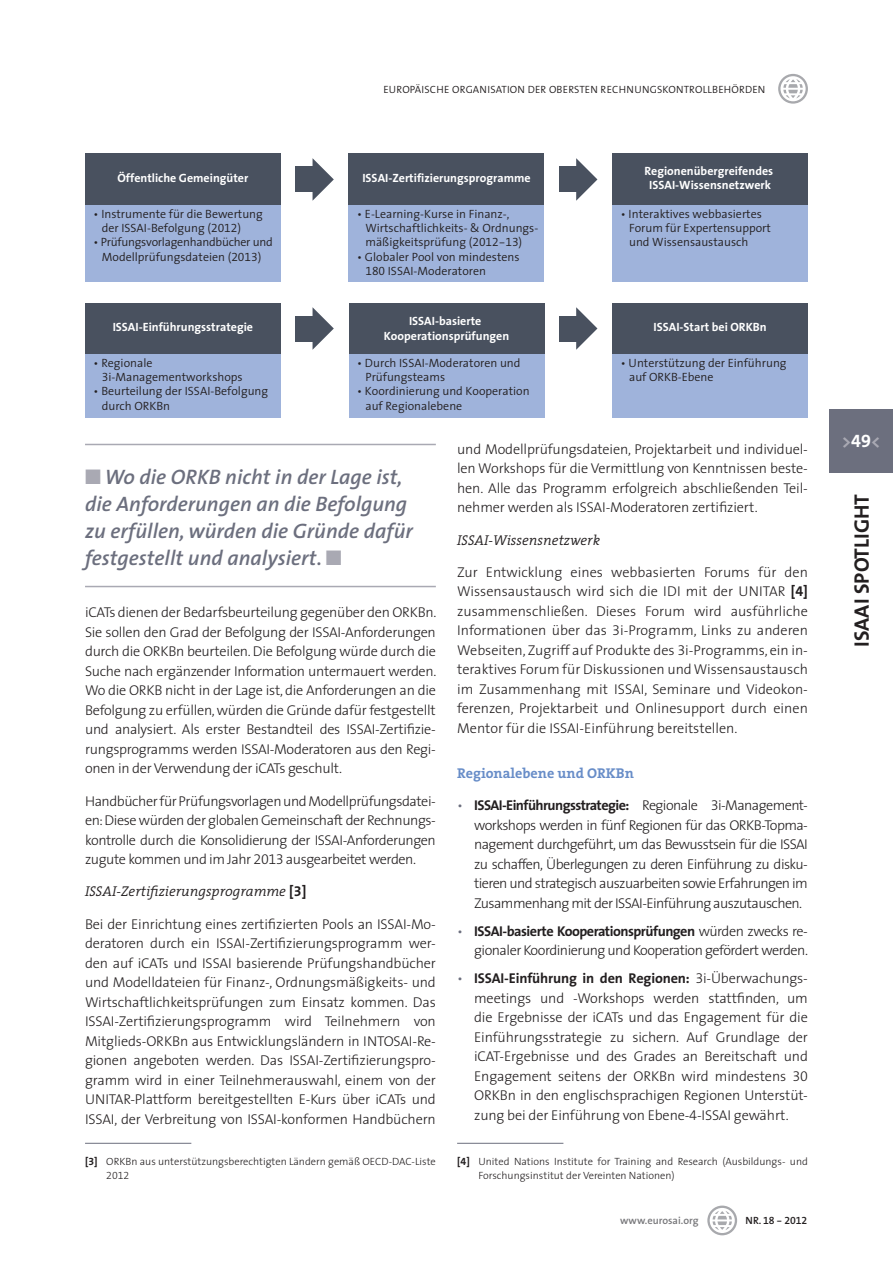
<style>
.page{position:relative;width:893px;height:1263px;background:#fff}
.page>*{position:absolute;margin:0;border:0;box-sizing:border-box;transform-origin:0 0}
.t1{font:italic 600 21px/27px "The Sans";color:#6c6f7e}
.t2{font:700 21px "The Sans";color:#231f20}
.t3{font:700 18px "The Sans";color:#a9a9b3}
.t4{font:300 14.25px/19.5px "The Sans";letter-spacing:-.02em;color:#231f20;text-align:justify}
.t5{font:italic 300 14.25px "The Serif";color:#231f20}
.t6{font:700 14.25px "The Serif";color:#688dc8}
.t7{font:300 12px/14.4px "The Sans";color:#231f20}
.t8{font:700 12px/14.4px "The Sans";color:#fff;text-align:center}
.t9{font:300 12px/14.4px "The Sans";letter-spacing:-.02em;color:#231f20;text-align:center}
.t10{font:300 10.5px/13.5px "The Sans";color:#231f20}
.t11{font:300 10.5px "The Sans";letter-spacing:.02em;color:#231f20}
.t12{font:600 10.5px "The Sans";color:#77777a}
.t13{font:10.5px "The Sans Semi Bold Expert";letter-spacing:-.01em;color:#231f20}
.t14{font:10.5px "The Sans Light Expert";color:#231f20}
.s1{font-family:"The Sans Semi Light Expert";font-weight:400}
.s2{color:#a9a9b3}
.s3{font-family:"The Sans Light Expert";font-weight:400}
.s4{font-family:"The Sans";font-weight:700;font-style:normal}
.s5{font-family:"The Sans Bold Expert";font-weight:400;font-style:normal}
.s6{font-weight:700}
.s7{font-family:"The Sans Bold Expert";font-weight:400}
.s8{color:#6c6f7e}
.s9{font-family:"The Sans";font-weight:600}
.s10{font-family:"The Sans Bold Expert";font-weight:400;color:#fff}
</style>
<div class="page">
<div style="left:829px;top:409px;width:64px;height:64px;background:#6c6f7e"></div>
<svg style="left:778px;top:74px;width:30px;height:30px"></svg>
<svg style="left:707px;top:1205px;width:30px;height:30px"></svg>
<hr style="left:85px;top:1143px;width:106px;height:1px;background:#6c6f7e">
<hr style="left:457px;top:1143px;width:106px;height:1px;background:#6c6f7e">
<div style="left:85px;top:154px;width:196px;height:51px;background:#49515f"></div>
<div style="left:85px;top:205px;width:196px;height:76px;background:#9fb3db"></div>
<div style="left:349px;top:154px;width:195px;height:51px;background:#49515f"></div>
<div style="left:349px;top:205px;width:195px;height:76px;background:#9fb3db"></div>
<div style="left:612px;top:154px;width:196px;height:51px;background:#49515f"></div>
<div style="left:612px;top:205px;width:196px;height:76px;background:#9fb3db"></div>
<div style="left:296px;top:167px;width:21px;height:25px;background:#49515f"></div>
<svg style="left:313px;top:158px;width:21px;height:42px"></svg>
<div style="left:559px;top:167px;width:21px;height:25px;background:#49515f"></div>
<svg style="left:576px;top:158px;width:21px;height:43px"></svg>
<hr style="left:85px;top:444px;width:351px;height:1px;background:#a9a9b3">
<hr style="left:85px;top:586px;width:351px;height:1px;background:#a9a9b3">
<div style="left:85px;top:303px;width:196px;height:51px;background:#49515f"></div>
<div style="left:85px;top:354px;width:196px;height:64px;background:#9fb3db"></div>
<div style="left:349px;top:303px;width:195px;height:51px;background:#49515f"></div>
<div style="left:349px;top:354px;width:195px;height:64px;background:#9fb3db"></div>
<div style="left:612px;top:303px;width:196px;height:51px;background:#49515f"></div>
<div style="left:612px;top:354px;width:196px;height:64px;background:#9fb3db"></div>
<div style="left:296px;top:316px;width:21px;height:25px;background:#49515f"></div>
<svg style="left:313px;top:308px;width:21px;height:41px"></svg>
<div style="left:559px;top:316px;width:21px;height:25px;background:#49515f"></div>
<svg style="left:576px;top:307px;width:21px;height:43px"></svg>
<p class="t8" style="left:117px;top:170px;width:132px">Öffentliche Gemeingüter</p>
<p class="t7" style="left:102px;top:206px;width:163px;text-indent:-8px">• Instrumente für die Bewertung der ISSAI-Befolgung (<span class="s1">2012</span>)</p>
<p class="t9" style="left:94px;top:235px;width:181px">• Prüfungsvorlagenhandbücher und<br>Modellprüfungsdateien (<span class="s1">2013</span>)</p>
<p class="t11" style="left:383px;top:80px;width:384px">EUROPÄISCHE ORGANISATION DER OBERSTEN RECHNUNGSKONTROLLBEHÖRDEN</p>
<p class="t8" style="left:362px;top:170px;width:170px">ISSAI-Zertifizierungsprogramme</p>
<p class="t7" style="left:365px;top:206px;width:174px;text-indent:-8px">• E-Learning-Kurse in Finanz-,<br>Wirtschaftlichkeits- &amp; Ordnungs&shy;mäßigkeitsprüfung (<span class="s1">2012-13</span>)</p>
<p class="t7" style="left:365px;top:249px;width:156px;text-indent:-8px">• Globaler Pool von mindestens<br><span class="s1">180</span> ISSAI-Moderatoren</p>
<p class="t8" style="left:644px;top:163px;width:130px">Regionenübergreifendes<br>ISSAI-Wissensnetzwerk</p>
<p class="t7" style="left:629px;top:206px;width:143px;text-indent:-8px">• Interaktives webbasiertes<br>Forum für Expertensupport und Wissensaustausch</p>
<p class="t8" style="left:113px;top:319px;width:142px">ISSAI-Einführungsstrategie</p>
<p class="t8" style="left:384px;top:314px;width:127px">ISSAI-basierte<br>Kooperationsprüfungen</p>
<p class="t7" style="left:365px;top:355px;width:157px;text-indent:-8px">• Durch ISSAI-Moderatoren und<br>Prüfungsteams</p>
<p class="t7" style="left:365px;top:384px;width:166px;text-indent:-8px">• Koordinierung und Kooperation auf Regionalebene</p>
<p class="t7" style="left:102px;top:355px;width:142px;text-indent:-8px">• Regionale<br><span class="s1">3</span>i-Managementworkshops</p>
<p class="t7" style="left:102px;top:384px;width:168px;text-indent:-8px">• Beurteilung der ISSAI-Befolgung durch ORKBn</p>
<p class="t8" style="left:653px;top:319px;width:115px">ISSAI-Start bei ORKBn</p>
<p class="t7" style="left:629px;top:355px;width:159px;text-indent:-8px">• Unterstützung der Einführung auf ORKB-Ebene</p>
<h1 class="t1" style="left:85px;top:462px;width:329px"><span class="s2">■</span> Wo die ORKB nicht in der Lage ist, die Anforderungen an die Befolgung zu erfüllen, würden die Gründe dafür festgestellt und analysiert. <span class="s2">■</span></h1>
<p class="t4" style="left:85px;top:602px;width:353px">iCATs dienen der Bedarfsbeurteilung gegenüber den ORKBn.<br>Sie sollen den Grad der Befolgung der ISSAI-Anforderungen durch die ORKBn beurteilen. Die Befolgung würde durch die Suche nach ergänzender Information untermauert werden.<br>Wo die ORKB nicht in der Lage ist, die Anforderungen an die Befolgung zu erfüllen, würden die Gründe dafür festgestellt und analysiert. Als erster Bestandteil des ISSAI-Zertifizie&shy;rungsprogramms werden ISSAI-Moderatoren aus den Regi&shy;onen in der Verwendung der iCATs geschult.</p>
<p class="t4" style="left:85px;top:791px;width:352px">Handbücher für Prüfungsvorlagen und Modellprüfungsdatei&shy;en: Diese würden der globalen Gemeinschaft der Rechnungs&shy;kontrolle durch die Konsolidierung der ISSAI-Anforderungen zugute kommen und im Jahr <span class="s3">2013</span> ausgearbeitet werden.</p>
<p class="t5" style="left:85px;top:880px;width:223px">ISSAI-Zertifizierungsprogramme <span class="s4">[</span><span class="s5">3</span><span class="s4">]</span></p>
<p class="t4" style="left:85px;top:914px;width:352px">Bei der Einrichtung eines zertifizierten Pools an ISSAI-Mo&shy;deratoren durch ein ISSAI-Zertifizierungsprogramm wer&shy;den auf iCATs und ISSAI basierende Prüfungshandbücher und Modelldateien für Finanz-, Ordnungsmäßigkeits- und Wirtschaftlichkeitsprüfungen zum Einsatz kommen. Das ISSAI-Zertifizierungsprogramm wird Teilnehmern von Mitglieds-ORKBn aus Entwicklungsländern in INTOSAI-Re&shy;gionen angeboten werden. Das ISSAI-Zertifizierungspro&shy;gramm wird in einer Teilnehmerauswahl, einem von der UNITAR-Plattform bereitgestellten E-Kurs über iCATs und ISSAI, der Verbreitung von ISSAI-konformen Handbüchern</p>
<p class="t10" style="left:85px;top:1155px;width:352px"><span class="s6">[</span><span class="s7">3</span><span class="s6">]</span> ORKBn aus unterstützungsberechtigten Ländern gemäß OECD-DAC-Liste</p>
<p class="t14" style="left:106px;top:1166px;width:25px">2012</p>
<p class="t4" style="left:457px;top:439px;width:352px">und Modellprüfungsdateien, Projektarbeit und individuel&shy;len Workshops für die Vermittlung von Kenntnissen beste&shy;hen. Alle das Programm erfolgreich abschließenden Teil&shy;nehmer werden als ISSAI-Moderatoren zertifiziert.</p>
<p class="t5" style="left:457px;top:528px;width:145px">ISSAI-Wissensnetzwerk</p>
<p class="t4" style="left:457px;top:562px;width:352px">Zur Entwicklung eines webbasierten Forums für den Wissensaustausch wird sich die IDI mit der UNITAR <span class="s6">[</span><span class="s7">4</span><span class="s6">] </span>zusammenschließen. Dieses Forum wird ausführliche Informationen über das <span class="s3">3</span>i-Programm, Links zu anderen Webseiten, Zugriff auf Produkte des <span class="s3">3</span>i-Programms, ein in&shy;teraktives Forum für Diskussionen und Wissensaustausch im Zusammenhang mit ISSAI, Seminare und Videokon&shy;ferenzen, Projektarbeit und Onlinesupport durch einen Mentor für die ISSAI-Einführung bereitstellen.</p>
<p class="t6" style="left:457px;top:761px;width:178px">Regionalebene und ORKBn</p>
<p class="t4" style="left:474px;top:795px;width:335px;text-indent:-17px"><span class="s8">•</span> <span class="s6">ISSAI-Einführungsstrategie:</span> Regionale <span class="s3">3</span>i-Management&shy;workshops werden in fünf Regionen für das ORKB-Topma&shy;nagement durchgeführt, um das Bewusstsein für die ISSAI zu schaffen, Überlegungen zu deren Einführung zu disku&shy;tieren und strategisch auszuarbeiten sowie Erfahrungen im Zusammenhang mit der ISSAI-Einführung auszutauschen.</p>
<p class="t4" style="left:457px;top:920px;width:352px;text-align:right"><span class="s8">•</span> <span class="s6">ISSAI-basierte Kooperationsprüfungen</span> würden zwecks re&shy;gionaler Koordinierung und Kooperation gefördert werden.</p>
<p class="t4" style="left:474px;top:968px;width:335px;text-indent:-17px"><span class="s8">•</span> <span class="s6">ISSAI-Einführung in den Regionen:</span> <span class="s3">3</span>i-Überwachungs&shy;meetings und -Workshops werden stattfinden, um die Ergebnisse der iCATs und das Engagement für die Einführungsstrategie zu sichern. Auf Grundlage der iCAT-Ergebnisse und des Grades an Bereitschaft und Engagement seitens der ORKBn wird mindestens <span class="s3">30<br></span>ORKBn in den englischsprachigen Regionen Unterstüt&shy;zung bei der Einführung von Ebene-<span class="s3">4</span>-ISSAI gewährt.</p>
<p class="t10" style="left:478px;top:1155px;width:331px;text-indent:-21px"><span class="s6">[</span><span class="s7">4</span><span class="s6">]</span> United Nations Institute for Training and Research (Ausbildungs- und<br>Forschungsinstitut der Vereinten Nationen)</p>
<p class="t12" style="left:620px;top:1212px;width:80px">www.eurosai.org</p>
<p class="t13" style="left:746px;top:1212px;width:63px"><span class="s9">NR.</span> 18 - 2012</p>
<p class="t3" style="left:842px;top:426px;width:39px">&gt;<span class="s10">49</span>&lt;</p>
<h1 class="t2" style="left:844px;top:647px;width:154px;rotate:-90deg">ISAAI SPOTLIGHT</h1>
</div>
